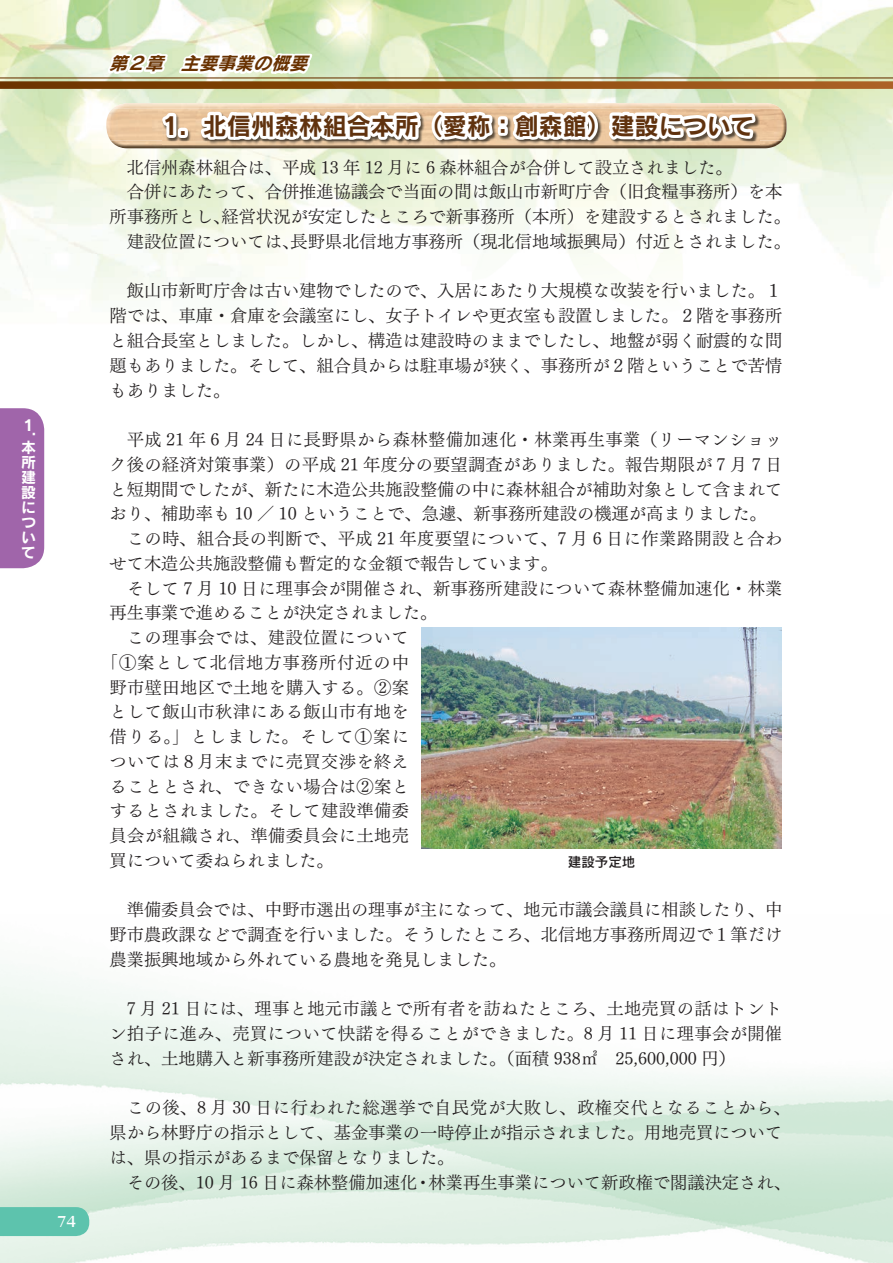
<style>
.page{position:relative;width:893px;height:1263px;background:#fff}
.page>*{position:absolute;margin:0;border:0;box-sizing:border-box;transform-origin:0 0}
.t1{font:24px "Rodin Pro B";color:#60320e}
.t2{font:italic 18px "Rodin Pro B";color:#683100}
.t3{font:17.25px/24.8px "Tsuku Min Pro R";color:#231f20;text-align:justify}
.t4{font:17.25px "Tsuku Min Pro R";letter-spacing:.025em;color:#231f20}
.t5{font:17.25px "Tsuku Min Pro R";letter-spacing:.03em;color:#231f20}
.t6{font:17.25px "Tsuku Min Pro R";letter-spacing:.02em;color:#231f20}
.t7{font:17.25px "Tsuku Min Pro R";letter-spacing:.055em;color:#231f20}
.t8{font:17.25px "Tsuku Min Pro R";letter-spacing:.065em;color:#231f20}
.t9{font:15px/15px "Rodin Pro B";color:#fff}
.t10{font:15px "Chiaro Std B";color:#fff}
.t11{font:13.5px "Rodin Pro DB";color:#231f20}
</style>
<div class="page">
<img style="left:422px;top:628px;width:360px;height:220px">
<div style="left:0;top:1207px;width:89px;height:29px;background:#5dc3ad"></div>
<div style="left:0;top:408px;width:44px;height:160px;background:#a065aa"></div>
<svg style="left:0;top:0;width:893px;height:195px"></svg>
<p class="t9" style="left:21px;top:417px;width:15px">１．</p>
<p class="t9" style="left:21px;top:439px;width:16px;text-align:justify">本所建設について</p>
<p class="t10" style="left:57px;top:1212px;width:20px">74</p>
<p class="t2" style="left:109px;top:51px;width:207px">第２章　主要事業の概要</p>
<h1 class="t1" style="left:162px;top:110px;width:594px">1．北信州森林組合本所（愛称：創森館）建設について</h1>
<p class="t3" style="left:127px;top:153px;width:607px">北信州森林組合は、平成 13 年 12 月に 6 森林組合が合併して設立されました。</p>
<p class="t3" style="left:127px;top:177px;width:657px">合併にあたって、合併推進協議会で当面の間は飯山市新町庁舎（旧食糧事務所）を本</p>
<p class="t3" style="left:109px;top:202px;width:683px">所事務所とし、経営状況が安定したところで新事務所（本所）を建設するとされました。</p>
<p class="t3" style="left:127px;top:227px;width:666px">建設位置については、長野県北信地方事務所（現北信地域振興局）付近とされました。</p>
<p class="t3" style="left:109px;top:276px;width:674px;text-indent:17px">飯山市新町庁舎は古い建物でしたので、入居にあたり大規模な改装を行いました。１階では、車庫・倉庫を会議室にし、女子トイレや更衣室も設置しました。２階を事務所と組合長室としました。しかし、構造は建設時のままでしたし、地盤が弱く耐震的な問題もありました。そして、組合員からは駐車場が狭く、事務所が２階ということで苦情もありました。</p>
<p class="t5" style="left:127px;top:424px;width:657px">平成 21 年 6 月 24 日に長野県から森林整備加速化・林業再生事業（リーマンショッ</p>
<p class="t3" style="left:109px;top:450px;width:674px">ク後の経済対策事業）の平成 21 年度分の要望調査がありました。報告期限が 7 月 7 日</p>
<p class="t3" style="left:109px;top:474px;width:674px">と短期間でしたが、新たに木造公共施設整備の中に森林組合が補助対象として含まれて</p>
<p class="t3" style="left:109px;top:499px;width:659px">おり、補助率も 10 ／ 10 ということで、急遽、新事務所建設の機運が高まりました。</p>
<p class="t4" style="left:127px;top:523px;width:657px">この時、組合長の判断で、平成 21 年度要望について、7 月 6 日に作業路開設と合わ</p>
<p class="t3" style="left:109px;top:549px;width:450px">せて木造公共施設整備も暫定的な金額で報告しています。</p>
<p class="t3" style="left:127px;top:573px;width:657px">そして 7 月 10 日に理事会が開催され、新事務所建設について森林整備加速化・林業</p>
<p class="t3" style="left:109px;top:598px;width:329px">再生事業で進めることが決定されました。</p>
<p class="t4" style="left:127px;top:622px;width:284px">この理事会では、建設位置について</p>
<p class="t7" style="left:101px;top:647px;width:310px">「①案として北信地方事務所付近の中</p>
<p class="t4" style="left:109px;top:672px;width:301px">野市壁田地区で土地を購入する。②案</p>
<p class="t6" style="left:109px;top:696px;width:301px">として飯山市秋津にある飯山市有地を</p>
<p class="t8" style="left:109px;top:721px;width:301px">借りる。」としました。そして①案に</p>
<p class="t6" style="left:109px;top:746px;width:301px">ついては８月末までに売買交渉を終え</p>
<p class="t4" style="left:109px;top:771px;width:301px">ることとされ、できない場合は②案と</p>
<p class="t4" style="left:109px;top:795px;width:301px">するとされました。そして建設準備委</p>
<p class="t4" style="left:109px;top:820px;width:301px">員会が組織され、準備委員会に土地売</p>
<p class="t3" style="left:109px;top:846px;width:226px">買について委ねられました。</p>
<p class="t3" style="left:109px;top:895px;width:674px;text-indent:17px">準備委員会では、中野市選出の理事が主になって、地元市議会議員に相談したり、中野市農政課などで調査を行いました。そうしたところ、北信地方事務所周辺で１筆だけ農業振興地域から外れている農地を発見しました。</p>
<p class="t3" style="left:109px;top:994px;width:674px;text-indent:17px">7 月 21 日には、理事と地元市議とで所有者を訪ねたところ、土地売買の話はトントン拍子に進み、売買について快諾を得ることができました。8 月 11 日に理事会が開催され、土地購入と新事務所建設が決定されました。（面積 938㎡　25,600,000 円）</p>
<p class="t3" style="left:109px;top:1093px;width:683px;text-align:left;text-indent:17px">この後、8 月 30 日に行われた総選挙で自民党が大敗し、政権交代となることから、県から林野庁の指示として、基金事業の一時停止が指示されました。用地売買については、県の指示があるまで保留となりました。</p>
<p class="t3" style="left:127px;top:1168px;width:666px">その後、10 月 16 日に森林整備加速化・林業再生事業について新政権で閣議決定され、</p>
<p class="t11" style="left:568px;top:852px;width:69px">建設予定地</p>
</div>
